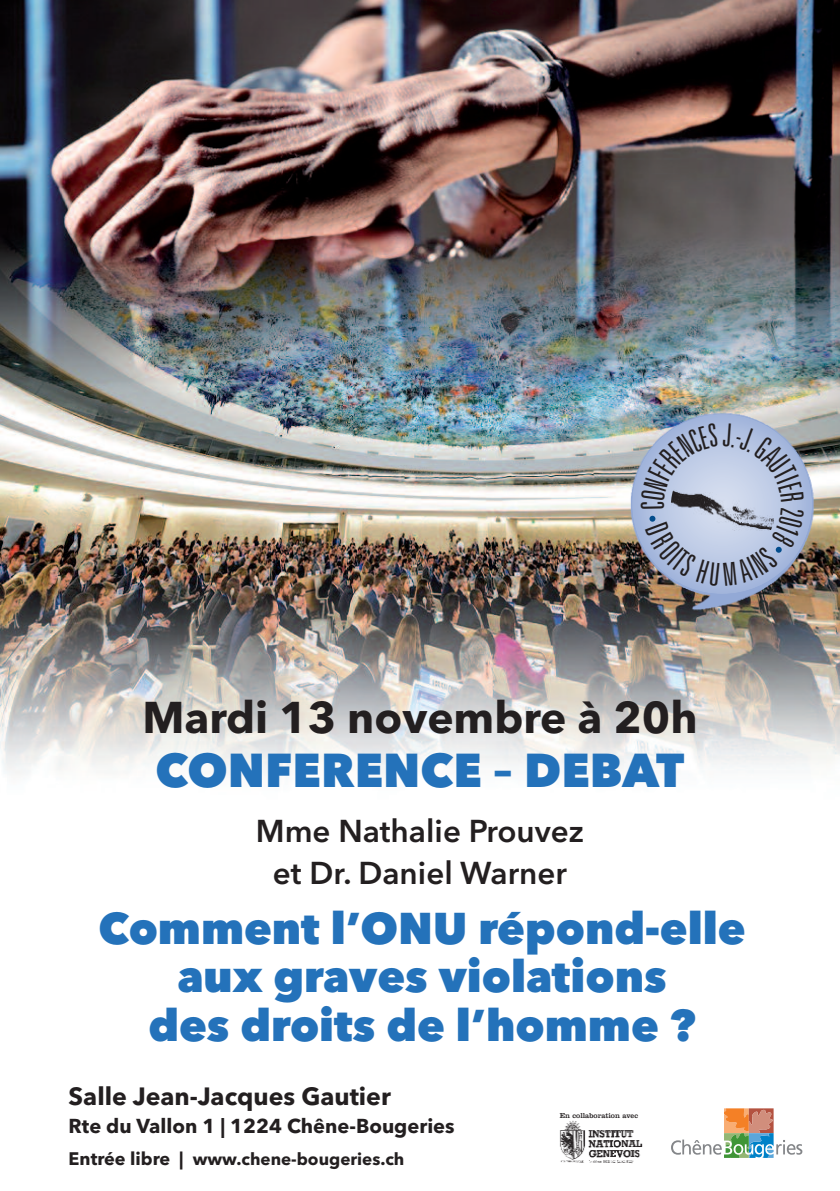
<style>
.page{position:relative;width:840px;height:1191px;background:#fff}
.page>*{position:absolute;margin:0;border:0;box-sizing:border-box;transform-origin:0 0}
.t1{font:800 47.2px "Avenir Next";color:#2472ba}
.t2{font:800 44px/48.4px "Avenir Next";color:#2472ba;text-align:center}
.t3{font:700 44px "Avenir Next";color:#231f20}
.t4{font:600 31.4px/42.2px "Avenir Next";color:#231f20;text-align:center}
.t5{font:700 24.8px "Avenir Next";color:#231f20}
.t6{font:700 20px "Avenir Next";color:#231f20}
.t7{font:700 17px "Avenir Next";color:#231f20}
.t8{font:7.4px "Clarendon";color:#231f20}
.s1{font-size:18px}
</style>
<div class="page">
<img style="left:0;top:0;width:839px;height:774px">
<svg style="left:671px;top:1108px;width:131px;height:50px"></svg>
<img style="left:559px;top:1121px;width:84px;height:42px">
<img style="left:627px;top:395px;width:204px;height:221px">
<img style="left:631px;top:414px;width:180px;height:180px">
<svg style="left:640px;top:423px;width:163px;height:163px;background:#adb9d2"></svg>
<p class="t3" style="left:142px;top:679px;width:556px">Mardi 13 novembre à 20h</p>
<p class="t1" style="left:155px;top:741px;width:530px">CONFERENCE – DEBAT</p>
<p class="t4" style="left:256px;top:809px;width:329px">Mme Nathalie Prouvez et Dr. Daniel Warner</p>
<p class="t2" style="left:98px;top:903px;width:648px">Comment l’ONU répond-elle aux graves violations<br>des droits de l’homme ?</p>
<p class="t5" style="left:69px;top:1075px;width:323px">Salle Jean-Jacques Gautier</p>
<p class="t6" style="left:69px;top:1108px;width:387px">Rte du Vallon 1 | 1224 Chêne-Bougeries</p>
<p class="t7" style="left:69px;top:1144px;width:337px"><span class="s1">Entrée libre |</span> www.chene-bougeries.ch</p>
<p class="t8" style="left:559px;top:1113px;width:80px">En collaboration avec</p>
</div>
